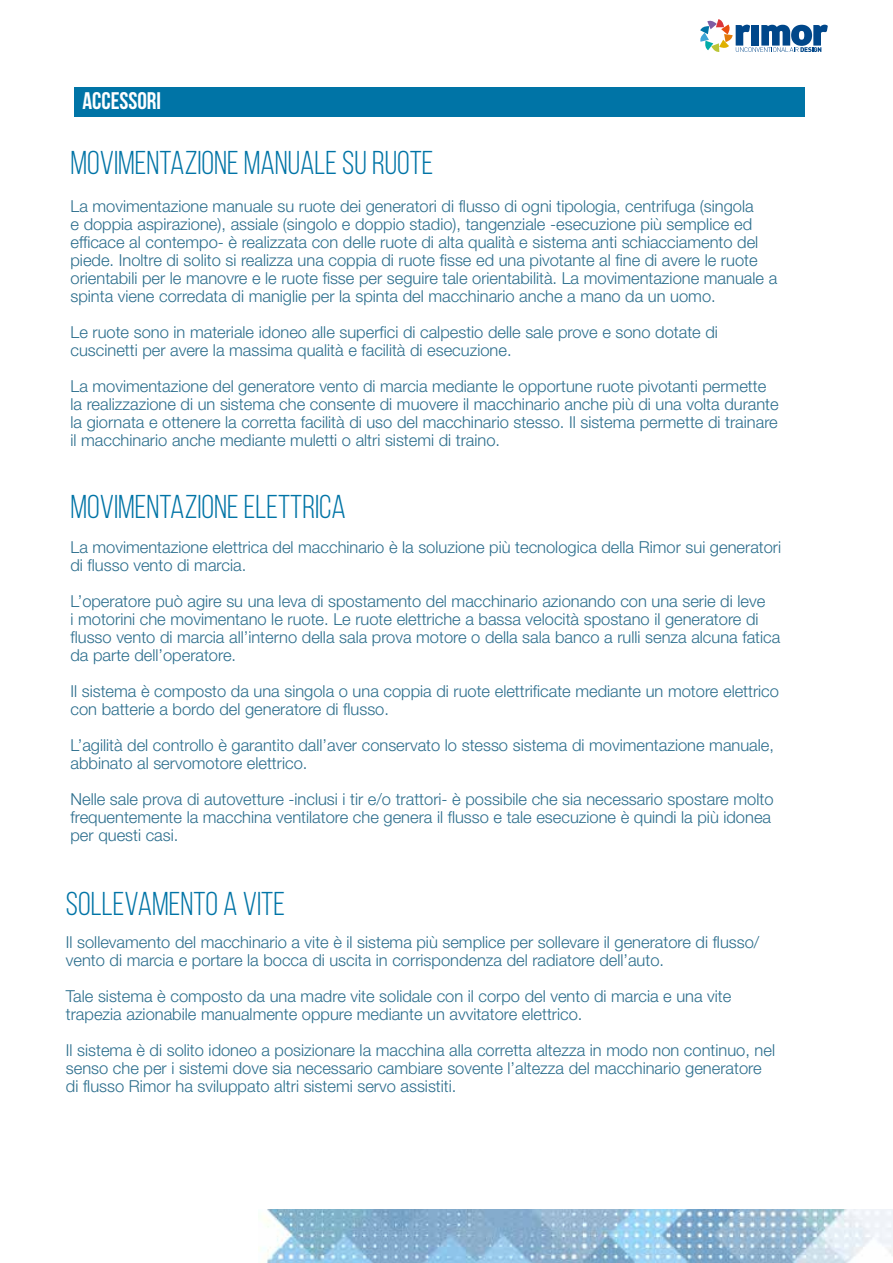
<style>
.page{position:relative;width:893px;height:1263px;background:#fff}
.page>*{position:absolute;margin:0;border:0;box-sizing:border-box;transform-origin:0 0}
.t1{font:33px "Bebas Neue";color:#0074a6}
.t2{font:700 24px "Bebas Neue";color:#fff}
.t3{font:300 16.5px/18px "Helvetica Neue";color:#2c6e8d}
</style>
<div class="page">
<div style="left:74px;top:88px;width:731px;height:29px;background:#0074a6"></div>
<svg style="left:700px;top:19px;width:128px;height:33px"></svg>
<img style="left:263px;top:1209px;width:630px;height:54px">
<h2 class="t2" style="left:82px;top:87px;width:80px">ACCESSORI</h2>
<h1 class="t1" style="left:71px;top:145px;width:364px">MOVIMENTAZIONE MANUALE SU RUOTE</h1>
<p class="t3" style="left:71px;top:197px;width:708px">La movimentazione manuale su ruote dei generatori di flusso di ogni tipologia, centrifuga (singola<br>e doppia aspirazione), assiale (singolo e doppio stadio), tangenziale -esecuzione più semplice ed efficace al contempo- è realizzata con delle ruote di alta qualità e sistema anti schiacciamento del piede. Inoltre di solito si realizza una coppia di ruote fisse ed una pivotante al fine di avere le ruote orientabili per le manovre e le ruote fisse per seguire tale orientabilità. La movimentazione manuale a spinta viene corredata di maniglie per la spinta del macchinario anche a mano da un uomo.</p>
<p class="t3" style="left:71px;top:323px;width:649px">Le ruote sono in materiale idoneo alle superfici di calpestio delle sale prove e sono dotate di cuscinetti per avere la massima qualità e facilità di esecuzione.</p>
<p class="t3" style="left:71px;top:377px;width:710px">La movimentazione del generatore vento di marcia mediante le opportune ruote pivotanti permette la realizzazione di un sistema che consente di muovere il macchinario anche più di una volta durante la giornata e ottenere la corretta facilità di uso del macchinario stesso. Il sistema permette di trainare il macchinario anche mediante muletti o altri sistemi di traino.</p>
<h1 class="t1" style="left:71px;top:488px;width:277px">MOVIMENTAZIONE ELETTRICA</h1>
<p class="t3" style="left:71px;top:538px;width:712px">La movimentazione elettrica del macchinario è la soluzione più tecnologica della Rimor sui generatori di flusso vento di marcia.</p>
<p class="t3" style="left:71px;top:592px;width:711px">L’operatore può agire su una leva di spostamento del macchinario azionando con una serie di leve<br>i motorini che movimentano le ruote. Le ruote elettriche a bassa velocità spostano il generatore di flusso vento di marcia all’interno della sala prova motore o della sala banco a rulli senza alcuna fatica da parte dell’operatore.</p>
<p class="t3" style="left:71px;top:682px;width:710px">Il sistema è composto da una singola o una coppia di ruote elettrificate mediante un motore elettrico con batterie a bordo del generatore di flusso.</p>
<p class="t3" style="left:71px;top:736px;width:705px">L’agilità del controllo è garantito dall’aver conservato lo stesso sistema di movimentazione manuale, abbinato al servomotore elettrico.</p>
<p class="t3" style="left:71px;top:790px;width:704px">Nelle sale prova di autovetture -inclusi i tir e/o trattori- è possibile che sia necessario spostare molto frequentemente la macchina ventilatore che genera il flusso e tale esecuzione è quindi la più idonea per questi casi.</p>
<h1 class="t1" style="left:66px;top:886px;width:221px">SOLLEVAMENTO A VITE</h1>
<p class="t3" style="left:66px;top:932px;width:695px">Il sollevamento del macchinario a vite è il sistema più semplice per sollevare il generatore di flusso/ vento di marcia e portare la bocca di uscita in corrispondenza del radiatore dell’auto.</p>
<p class="t3" style="left:66px;top:986px;width:667px">Tale sistema è composto da una madre vite solidale con il corpo del vento di marcia e una vite trapezia azionabile manualmente oppure mediante un avvitatore elettrico.</p>
<p class="t3" style="left:66px;top:1040px;width:711px">Il sistema è di solito idoneo a posizionare la macchina alla corretta altezza in modo non continuo, nel senso che per i sistemi dove sia necessario cambiare sovente l’altezza del macchinario generatore di flusso Rimor ha sviluppato altri sistemi servo assistiti.</p>
</div>
